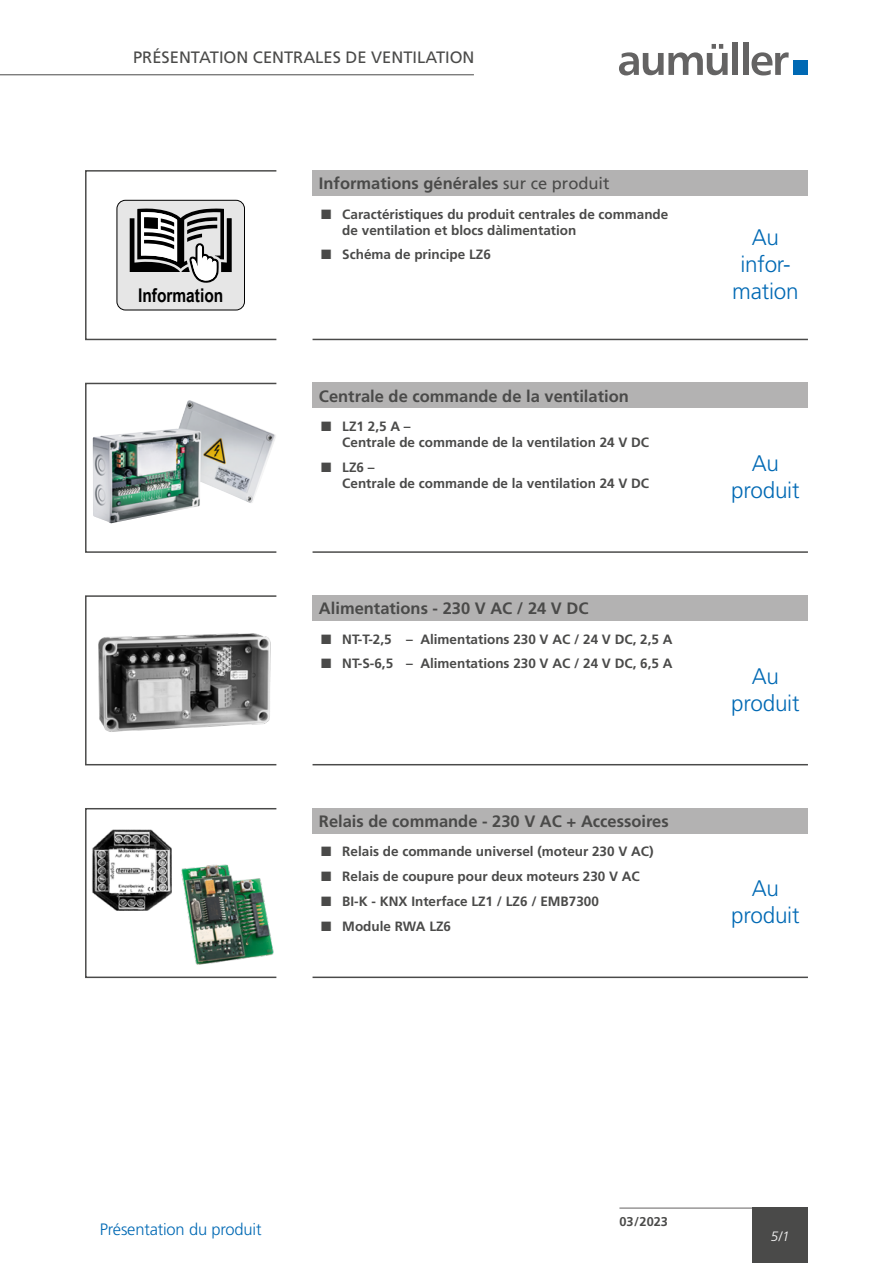
<style>
.page{position:relative;width:893px;height:1263px;background:#fff}
.page>*{position:absolute;margin:0;border:0;box-sizing:border-box;transform-origin:0 0}
.t1{font:300 22.5px/27px "Frutiger LT Std";letter-spacing:-.01em;color:#0069b4;text-align:center}
.t2{font:700 18.9px "Arial Narrow";color:#000}
.t3{font:700 16.5px "Frutiger LT Std";color:#4a4a49}
.t4{font:16.5px "Frutiger LT Std";color:#4a4a49}
.t5{font:300 16.5px "Frutiger LT Std";letter-spacing:-.01em;color:#0069b4}
.t6{font:700 13.5px/16.2px "Frutiger LT Std";color:#4a4a49}
.t7{font:italic 300 13.5px "Frutiger LT Std";color:#fff}
.t8{font:700 12.75px "Frutiger LT Std";color:#4a4a49}
.s1{font-family:"Frutiger LT";font-weight:400}
</style>
<div class="page">
<hr style="left:0;top:74px;width:474px;height:1px;background:#4a4a49">
<hr style="left:619px;top:1208px;width:189px;height:1px;background:#646363">
<div style="left:753px;top:1208px;width:55px;height:55px;background:#4a4a49"></div>
<svg style="left:619px;top:44px;width:109px;height:31px"></svg>
<div style="left:732px;top:43px;width:6px;height:32px;background:#646363"></div>
<div style="left:743px;top:43px;width:5px;height:32px;background:#646363"></div>
<svg style="left:751px;top:52px;width:38px;height:23px"></svg>
<div style="left:793px;top:60px;width:15px;height:15px;background:#0069b4"></div>
<div style="left:313px;top:383px;width:495px;height:25px;background:#b3b2b2"></div>
<div style="left:313px;top:595px;width:495px;height:26px;background:#b3b2b2"></div>
<div style="left:313px;top:808px;width:495px;height:25px;background:#b3b2b2"></div>
<hr style="left:313px;top:551px;width:495px;height:2px;background:#4a4a49">
<hr style="left:313px;top:764px;width:495px;height:1px;background:#4a4a49">
<div style="left:313px;top:170px;width:495px;height:26px;background:#b3b2b2"></div>
<hr style="left:313px;top:339px;width:495px;height:1px;background:#4a4a49">
<hr style="left:313px;top:976px;width:495px;height:2px;background:#4a4a49">
<div style="left:85px;top:170px;width:192px;height:170px;border:1px solid #4a4a49"></div>
<div style="left:117px;top:200px;width:127px;height:110px;background:#e6e6e6;border-radius:9px"></div>
<div style="left:117px;top:200px;width:128px;height:110px;border:1px solid #000;border-radius:9px"></div>
<svg style="left:130px;top:208px;width:102px;height:75px"></svg>
<div style="left:85px;top:383px;width:192px;height:170px;border:1px solid #4a4a49"></div>
<div style="left:85px;top:595px;width:192px;height:170px;border:1px solid #4a4a49"></div>
<div style="left:85px;top:808px;width:192px;height:170px;border:1px solid #4a4a49"></div>
<img style="left:93px;top:400px;width:183px;height:123px">
<img style="left:98px;top:626px;width:178px;height:109px">
<img style="left:92px;top:829px;width:80px;height:82px">
<img style="left:181px;top:860px;width:95px;height:111px">
<p class="t4" style="left:133px;top:48px;width:343px">PRÉSENTATION CENTRALES DE VENTILATION</p>
<p class="t3" style="left:319px;top:174px;width:292px">Informations générales <span class="s1">sur ce produit</span></p>
<h2 class="t2" style="left:138px;top:281px;width:87px">Information</h2>
<p class="t6" style="left:342px;top:206px;width:328px;text-indent:-21px">■ Caractéristiques du produit centrales de commande de ventilation et blocs dàlimentation</p>
<p class="t6" style="left:321px;top:247px;width:171px">■ Schéma de principe LZ6</p>
<p class="t3" style="left:319px;top:386px;width:311px">Centrale de commande de la ventilation</p>
<p class="t6" style="left:342px;top:418px;width:308px;text-indent:-21px">■ LZ1 2,5 A –<br>Centrale de commande de la ventilation 24 V DC</p>
<p class="t6" style="left:342px;top:459px;width:308px;text-indent:-21px">■ LZ6 –<br>Centrale de commande de la ventilation 24 V DC</p>
<p class="t3" style="left:319px;top:599px;width:271px">Alimentations - 230 V AC / 24 V DC</p>
<p class="t6" style="left:321px;top:631px;width:353px">■ NT-T-2,5 – Alimentations 230 V AC / 24 V DC, 2,5 A</p>
<p class="t6" style="left:321px;top:656px;width:353px">■ NT-S-6,5 – Alimentations 230 V AC / 24 V DC, 6,5 A</p>
<p class="t3" style="left:319px;top:811px;width:351px">Relais de commande - 230 V AC + Accessoires</p>
<p class="t6" style="left:321px;top:844px;width:334px">■ Relais de commande universel (moteur 230 V AC)</p>
<p class="t6" style="left:321px;top:868px;width:320px">■ Relais de coupure pour deux moteurs 230 V AC</p>
<p class="t6" style="left:321px;top:893px;width:279px">■ BI-K - KNX Interface LZ1 / LZ6 / EMB7300</p>
<p class="t6" style="left:321px;top:918px;width:132px">■ Module RWA LZ6</p>
<h1 class="t1" style="left:732px;top:224px;width:68px">Au infor&shy;mation</h1>
<h1 class="t1" style="left:731px;top:450px;width:70px">Au produit</h1>
<h1 class="t1" style="left:731px;top:663px;width:70px">Au produit</h1>
<h1 class="t1" style="left:731px;top:875px;width:70px">Au produit</h1>
<p class="t5" style="left:100px;top:1220px;width:163px">Présentation du produit</p>
<p class="t8" style="left:619px;top:1214px;width:50px">03/2023</p>
<p class="t7" style="left:771px;top:1229px;width:20px">5/1</p>
</div>
